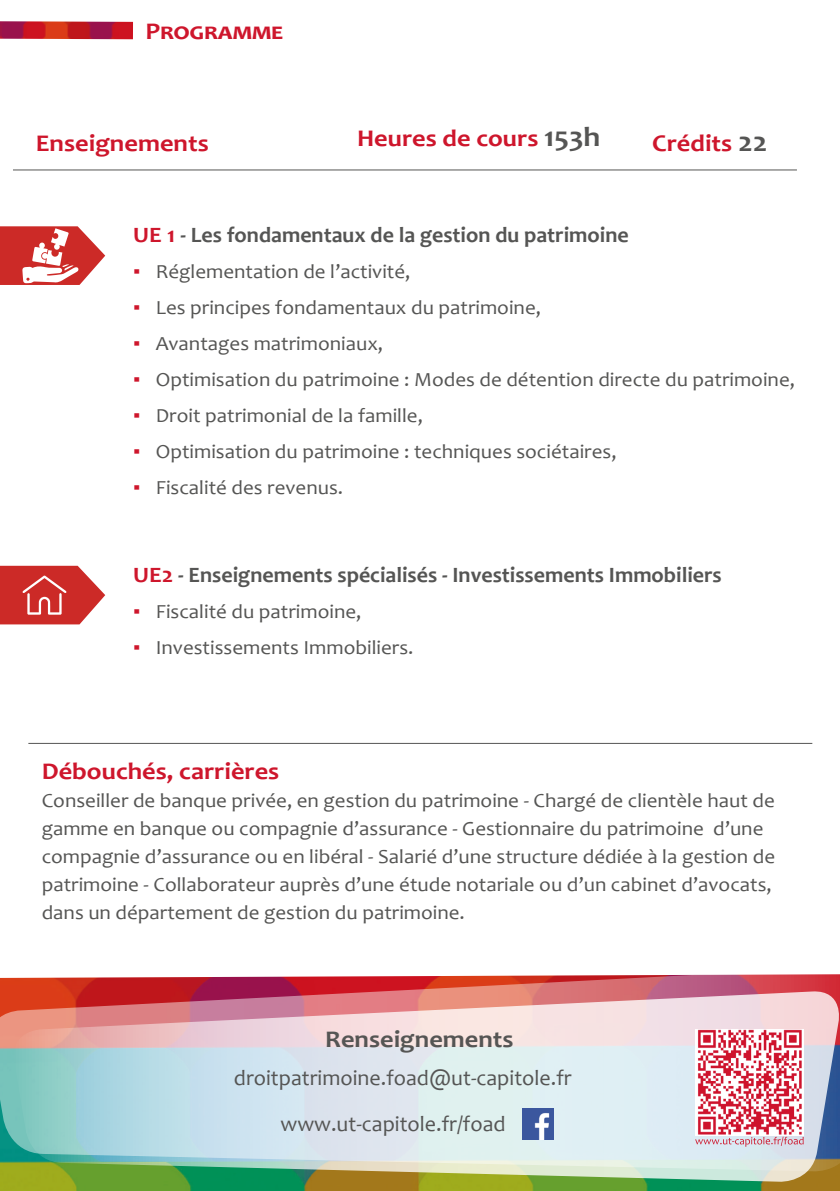
<style>
.page{position:relative;width:840px;height:1191px;background:#fff}
.page>*{position:absolute;margin:0;border:0;box-sizing:border-box;transform-origin:0 0}
.t1{font:700 24px "Candara";color:#ce162c;scale:1.1 1}
.t2{font:700 24px "Candara";color:#555554;scale:1.1 1}
.t3{font:700 22px "Candara";color:#555554}
.t4{font:22px "Candara";color:#555554}
.t5{font:20px/28px "Candara";color:#555554;scale:1.05 1}
.s1{font-size:28px;color:#555554}
.s2{color:#ce162c}
.s3{font-family:"Verdana";color:#ce162c}
</style>
<div class="page">
<img style="left:0;top:1172px;width:839px;height:19px">
<svg style="left:0;top:974px;width:839px;height:198px;background:#c6585c"></svg>
<svg style="left:9px;top:990px;width:830px;height:192px;background:#ccccc9"></svg>
<img style="left:522px;top:1108px;width:31px;height:31px">
<img style="left:694px;top:1029px;width:109px;height:106px">
<img style="left:0;top:21px;width:133px;height:18px">
<svg style="left:694px;top:1136px;width:109px;height:10px"></svg>
<hr style="left:28px;top:743px;width:783px;height:1px;background:#555554">
<svg style="left:0;top:566px;width:105px;height:58px"></svg>
<hr style="left:13px;top:170px;width:783px;height:1px;background:#555554">
<svg style="left:0;top:226px;width:105px;height:59px"></svg>
<p class="t1" style="left:145px;top:16px;width:127px">Programme</p>
<p class="t1" style="left:36px;top:128px;width:159px">Enseignements</p>
<p class="t1" style="left:357px;top:123px;width:223px">Heures de cours <span class="s1">153h</span></p>
<p class="t1" style="left:651px;top:128px;width:106px">Crédits <span class="s1">22</span></p>
<p class="t3" style="left:133px;top:221px;width:497px"><span class="s2">UE 1</span> - Les fondamentaux de la gestion du patrimoine</p>
<p class="t5" style="left:133px;top:258px;width:266px"><span class="s3">▪</span> Réglementation de l’activité,</p>
<p class="t5" style="left:133px;top:294px;width:390px"><span class="s3">▪</span> Les principes fondamentaux du patrimoine,</p>
<p class="t5" style="left:133px;top:330px;width:240px"><span class="s3">▪</span> Avantages matrimoniaux,</p>
<p class="t5" style="left:133px;top:366px;width:631px"><span class="s3">▪</span> Optimisation du patrimoine : Modes de détention directe du patrimoine,</p>
<p class="t5" style="left:133px;top:402px;width:277px"><span class="s3">▪</span> Droit patrimonial de la famille,</p>
<p class="t5" style="left:133px;top:438px;width:462px"><span class="s3">▪</span> Optimisation du patrimoine : techniques sociétaires,</p>
<p class="t5" style="left:133px;top:474px;width:201px"><span class="s3">▪</span> Fiscalité des revenus.</p>
<p class="t3" style="left:133px;top:561px;width:590px"><span class="s2">UE2</span> - Enseignements spécialisés - Investissements Immobiliers</p>
<p class="t5" style="left:133px;top:597px;width:219px"><span class="s3">▪</span> Fiscalité du patrimoine,</p>
<p class="t5" style="left:133px;top:633px;width:268px"><span class="s3">▪</span> Investissements Immobiliers.</p>
<p class="t1" style="left:42px;top:756px;width:217px">Débouchés, carrières</p>
<p class="t5" style="left:42px;top:786px;width:699px">Conseiller de banque privée, en gestion du patrimoine - Chargé de clientèle haut de gamme en banque ou compagnie d’assurance - Gestionnaire du patrimoine d’une compagnie d’assurance ou en libéral - Salarié d’une structure dédiée à la gestion de patrimoine - Collaborateur auprès d’une étude notariale ou d’un cabinet d’avocats, dans un département de gestion du patrimoine.</p>
<p class="t2" style="left:325px;top:1023px;width:173px">Renseignements</p>
<p class="t4" style="left:234px;top:1064px;width:339px">droitpatrimoine.foad@ut-capitole.fr</p>
<p class="t4" style="left:280px;top:1110px;width:226px">www.ut-capitole.fr/foad</p>
</div>
